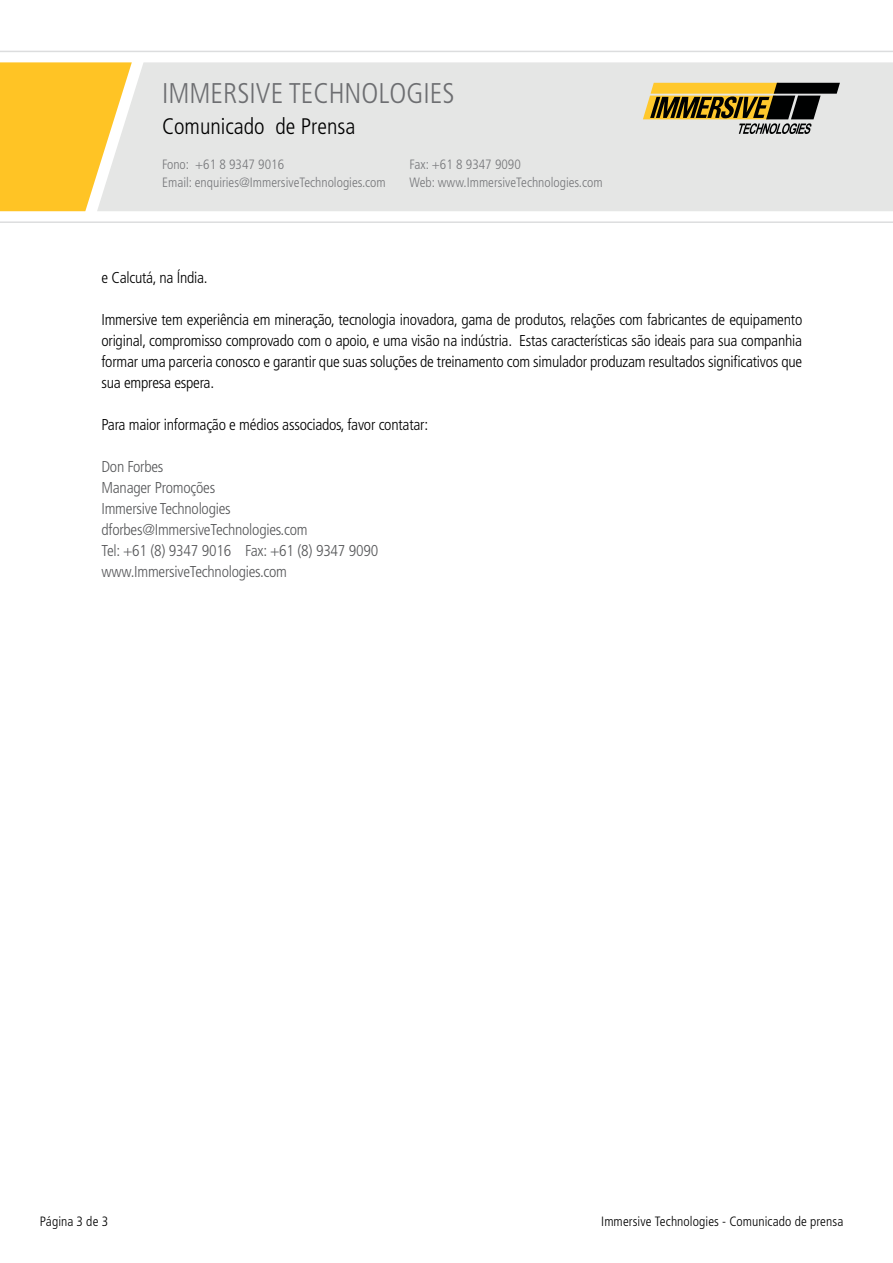
<style>
.page{position:relative;width:893px;height:1263px;background:#fff}
.page>*{position:absolute;margin:0;border:0;box-sizing:border-box;transform-origin:0 0}
.t1{font:300 condensed 28.5px "Frutiger LT Std";color:#6d6e71}
.t2{font:300 condensed 28.5px "Frutiger";color:#6d6e71}
.t3{font:300 condensed 22.5px "Frutiger";color:#000}
.t4{font:300 condensed 22.5px "Frutiger LT Std";color:#000}
.t5{font:300 condensed 15.75px/21px "Frutiger LT Std";letter-spacing:-.015em;color:#000;text-align:justify}
.t6{font:300 condensed 15.75px/21px "Frutiger LT Std";letter-spacing:-.015em;color:#58595b}
.t7{font:300 condensed 13.5px "Frutiger LT Std";color:#77787b}
.t8{font:300 condensed 13.5px "Frutiger";color:#77787b}
.t9{font:300 condensed 13.5px "Frutiger";letter-spacing:.005em;color:#000}
</style>
<div class="page">
<div style="left:0;top:62px;width:97px;height:149px;background:#ffc425"></div>
<div style="left:97px;top:62px;width:796px;height:149px;background:#e5e6e5"></div>
<hr style="left:0;top:51px;width:893px;height:1px;background:#dcddde">
<hr style="left:0;top:221px;width:893px;height:2px;background:#dcddde">
<svg style="left:643px;top:83px;width:197px;height:51px;background:#998b60"></svg>
<h1 class="t2" style="left:162px;top:77px;width:294px">IMMERSIVE TECHNOLOGIES</h1>
<h2 class="t3" style="left:162px;top:113px;width:195px">Comunicado de Prensa</h2>
<p class="t8" style="left:162px;top:157px;width:124px">Fono: +61 8 9347 9016</p>
<p class="t8" style="left:410px;top:157px;width:113px">Fax: +61 8 9347 9090</p>
<p class="t8" style="left:162px;top:175px;width:225px">Email: enquiries@ImmersiveTechnologies.com</p>
<p class="t8" style="left:410px;top:175px;width:194px">Web: www.ImmersiveTechnologies.com</p>
<h1 class="t1" style="left:162px;top:81px;width:294px">IMMERSIVE TECHNOLOGIES</h1>
<h2 class="t4" style="left:162px;top:118px;width:121px">Media Release</h2>
<p class="t7" style="left:162px;top:161px;width:131px">Phone: +61 8 9347 9016</p>
<p class="t7" style="left:410px;top:161px;width:113px">Fax: +61 8 9347 9090</p>
<p class="t7" style="left:162px;top:179px;width:225px">Email: enquiries@ImmersiveTechnologies.com</p>
<p class="t7" style="left:410px;top:179px;width:194px">Web: www.ImmersiveTechnologies.com</p>
<p class="t5" style="left:101px;top:267px;width:108px">e Calcutá, na Índia.</p>
<p class="t5" style="left:101px;top:309px;width:702px">Immersive tem experiência em mineração, tecnologia inovadora, gama de produtos, relações com fabricantes de equipamento original, compromisso comprovado com o apoio, e uma visão na indústria. Estas características são ideais para sua companhia formar uma parceria conosco e garantir que suas soluções de treinamento com simulador produzam resultados significativos que sua empresa espera.</p>
<p class="t5" style="left:101px;top:414px;width:328px">Para maior informação e médios associados, favor contatar:</p>
<p class="t6" style="left:101px;top:456px;width:278px">Don Forbes<br>Manager Promoções<br>Immersive Technologies dforbes@ImmersiveTechnologies.com<br>Tel: +61 (8) 9347 9016 Fax: +61 (8) 9347 9090 www.ImmersiveTechnologies.com</p>
<p class="t9" style="left:40px;top:1214px;width:70px">Página 3 de 3</p>
<p class="t9" style="left:601px;top:1214px;width:244px">Immersive Technologies - Comunicado de prensa</p>
</div>
